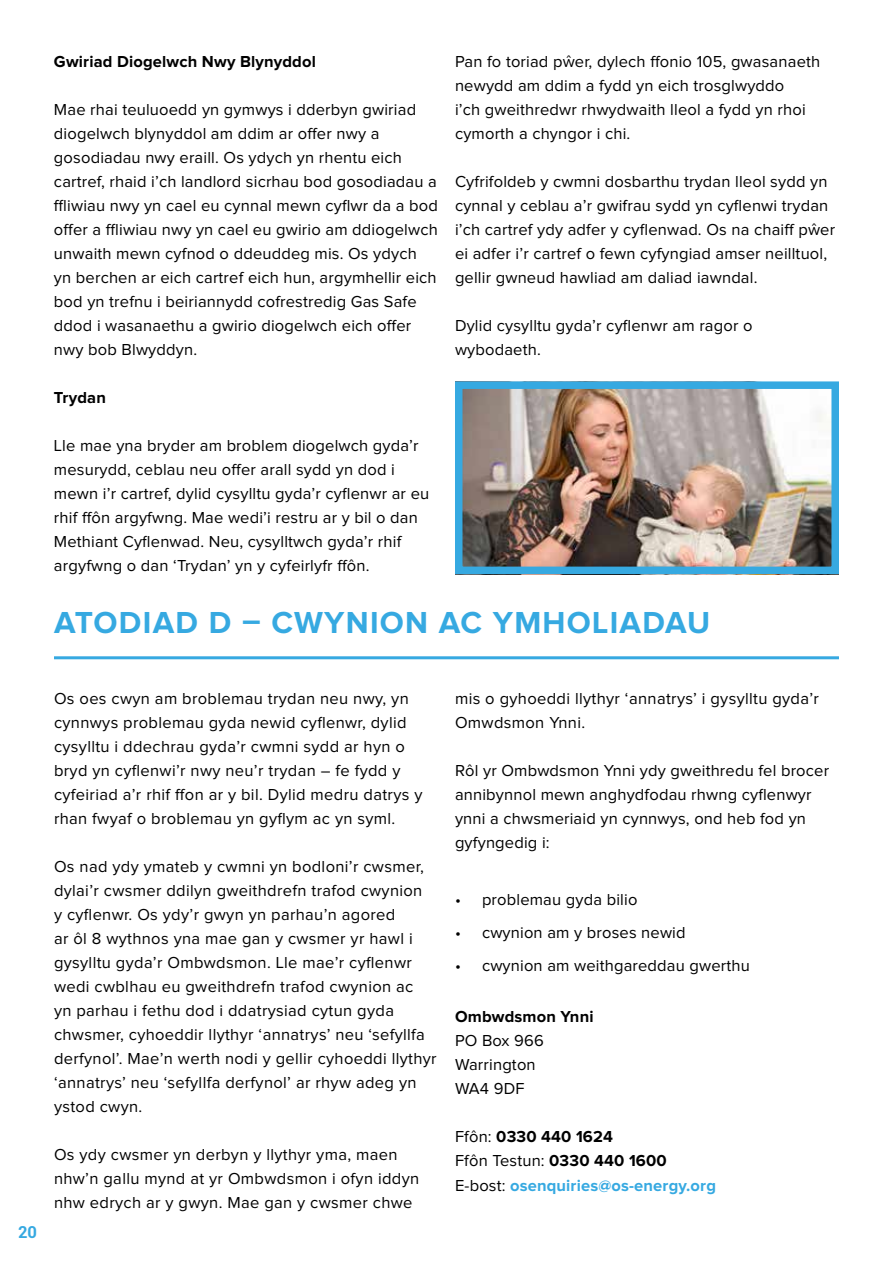
<style>
.page{position:relative;width:893px;height:1263px;background:#fff}
.page>*{position:absolute;margin:0;border:0;box-sizing:border-box;transform-origin:0 0}
.t1{font:700 31.5px "Proxima Nova";letter-spacing:.04em;color:#36a9e1}
.t2{font:16.5px/24px "Proxima Nova";letter-spacing:.01em;color:#000}
.t3{font:700 16.5px/24px "Proxima Nova";letter-spacing:.01em;color:#36a9e1}
.t4{font:700 16.5px "Proxima Nova";letter-spacing:.01em;color:#000}
.t5{font:700 16.5px "Roboto";color:#36a9e1}
.s1{font-weight:400;color:#000}
.s2{color:#000}
</style>
<div class="page">
<hr style="left:54px;top:656px;width:785px;height:3px;background:#36a9e1">
<img style="left:464px;top:390px;width:366px;height:175px">
<div style="left:455px;top:381px;width:384px;height:193px;border:8px solid #36a9e1"></div>
<p class="t4" style="left:54px;top:54px;width:263px">Gwiriad Diogelwch Nwy Blynyddol</p>
<p class="t2" style="left:54px;top:98px;width:385px">Mae rhai teuluoedd yn gymwys i dderbyn gwiriad diogelwch blynyddol am ddim ar offer nwy a gosodiadau nwy eraill. Os ydych yn rhentu eich cartref, rhaid i’ch landlord sicrhau bod gosodiadau a ffliwiau nwy yn cael eu cynnal mewn cyflwr da a bod offer a ffliwiau nwy yn cael eu gwirio am ddiogelwch unwaith mewn cyfnod o ddeuddeg mis. Os ydych yn berchen ar eich cartref eich hun, argymhellir eich bod yn trefnu i beiriannydd cofrestredig Gas Safe ddod i wasanaethu a gwirio diogelwch eich offer nwy bob Blwyddyn.</p>
<p class="t4" style="left:54px;top:390px;width:53px">Trydan</p>
<p class="t2" style="left:54px;top:434px;width:377px">Lle mae yna bryder am broblem diogelwch gyda’r mesurydd, ceblau neu offer arall sydd yn dod i mewn i’r cartref, dylid cysylltu gyda’r cyflenwr ar eu rhif ffôn argyfwng. Mae wedi’i restru ar y bil o dan Methiant Cyflenwad. Neu, cysylltwch gyda’r rhif argyfwng o dan ‘Trydan’ yn y cyfeirlyfr ffôn.</p>
<p class="t2" style="left:455px;top:50px;width:367px">Pan fo toriad pŵer, dylech ffonio 105, gwasanaeth newydd am ddim a fydd yn eich trosglwyddo<br>i’ch gweithredwr rhwydwaith lleol a fydd yn rhoi cymorth a chyngor i chi.</p>
<p class="t2" style="left:455px;top:170px;width:382px">Cyfrifoldeb y cwmni dosbarthu trydan lleol sydd yn cynnal y ceblau a’r gwifrau sydd yn cyflenwi trydan i’ch cartref ydy adfer y cyflenwad. Os na chaiff pŵer ei adfer i’r cartref o fewn cyfyngiad amser neilltuol, gellir gwneud hawliad am daliad iawndal.</p>
<p class="t2" style="left:455px;top:314px;width:299px">Dylid cysylltu gyda’r cyflenwr am ragor o wybodaeth.</p>
<h1 class="t1" style="left:54px;top:608px;width:658px">ATODIAD D – CWYNION AC YMHOLIADAU</h1>
<p class="t5" style="left:18px;top:1220px;width:20px">20</p>
<p class="t2" style="left:54px;top:687px;width:370px">Os oes cwyn am broblemau trydan neu nwy, yn cynnwys problemau gyda newid cyflenwr, dylid cysylltu i ddechrau gyda’r cwmni sydd ar hyn o bryd yn cyflenwi’r nwy neu’r trydan – fe fydd y cyfeiriad a’r rhif ffon ar y bil. Dylid medru datrys y rhan fwyaf o broblemau yn gyflym ac yn syml.</p>
<p class="t2" style="left:54px;top:855px;width:384px">Os nad ydy ymateb y cwmni yn bodloni’r cwsmer, dylai’r cwsmer ddilyn gweithdrefn trafod cwynion<br>y cyflenwr. Os ydy’r gwyn yn parhau’n agored<br>ar ôl 8 wythnos yna mae gan y cwsmer yr hawl i gysylltu gyda’r Ombwdsmon. Lle mae’r cyflenwr wedi cwblhau eu gweithdrefn trafod cwynion ac<br>yn parhau i fethu dod i ddatrysiad cytun gyda chwsmer, cyhoeddir llythyr ‘annatrys’ neu ‘sefyllfa derfynol’. Mae’n werth nodi y gellir cyhoeddi llythyr ‘annatrys’ neu ‘sefyllfa derfynol’ ar rhyw adeg yn ystod cwyn.</p>
<p class="t2" style="left:54px;top:1143px;width:367px">Os ydy cwsmer yn derbyn y llythyr yma, maen nhw’n gallu mynd at yr Ombwdsmon i ofyn iddyn nhw edrych ar y gwyn. Mae gan y cwsmer chwe</p>
<p class="t2" style="left:455px;top:687px;width:365px">mis o gyhoeddi llythyr ‘annatrys’ i gysylltu gyda’r<br>Omwdsmon Ynni.</p>
<p class="t2" style="left:455px;top:759px;width:376px">Rôl yr Ombwdsmon Ynni ydy gweithredu fel brocer annibynnol mewn anghydfodau rhwng cyflenwyr ynni a chwsmeriaid yn cynnwys, ond heb fod yn gyfyngedig i:</p>
<p class="t2" style="left:455px;top:889px;width:184px">• problemau gyda bilio</p>
<p class="t2" style="left:455px;top:922px;width:232px">• cwynion am y broses newid</p>
<p class="t2" style="left:455px;top:955px;width:296px">• cwynion am weithgareddau gwerthu</p>
<p class="t4" style="left:455px;top:1009px;width:140px">Ombwdsmon Ynni</p>
<p class="t2" style="left:455px;top:1030px;width:90px">PO Box 966<br>Warrington<br>WA4 9DF</p>
<p class="t3" style="left:455px;top:1126px;width:262px"><span class="s1">Ffôn:</span> <span class="s2">0330 440 1624<br></span><span class="s1">Ffôn Testun:</span> <span class="s2">0330 440 1600<br></span><span class="s1">E-bost:</span> osenquiries@os-energy.org</p>
</div>
